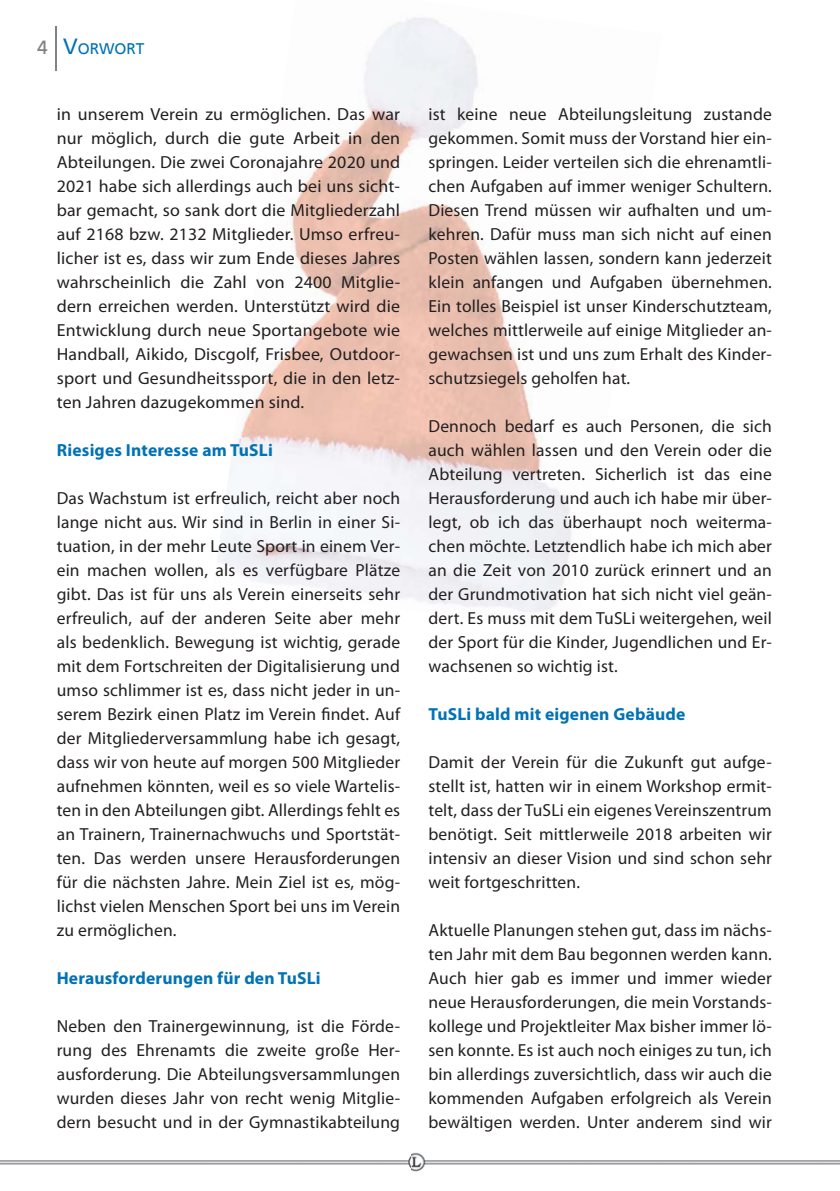
<style>
.page{position:relative;width:840px;height:1191px;background:#fff}
.page>*{position:absolute;margin:0;border:0;box-sizing:border-box;transform-origin:0 0}
.t1{font:17.6px/24px "Myriad Pro";letter-spacing:.01em;color:#231f20;text-align:justify}
.t2{font:700 17.6px "Myriad Pro";letter-spacing:.01em;color:#0072b5}
.t3{font:15.4px "Frutiger";color:#0072b5}
.s1{font-size:19px;color:#808285}
.s2{font-size:22px}
</style>
<div class="page">
<hr style="left:56px;top:26px;width:1px;height:45px;background:#808285">
<img style="left:0;top:1152px;width:839px;height:20px">
<img style="left:217px;top:17px;width:355px;height:595px">
<p class="t3" style="left:37px;top:40px;width:109px"><span class="s1">4</span> <span class="s2">V</span>ORWORT</p>
<p class="t1" style="left:57px;top:104px;width:345px">in unserem Verein zu ermöglichen. Das war nur möglich, durch die gute Arbeit in den Abteilungen. Die zwei Coronajahre 2020 und 2021 habe sich allerdings auch bei uns sicht&shy;bar gemacht, so sank dort die Mitgliederzahl auf 2168 bzw. 2132 Mitglieder. Umso erfreu&shy;licher ist es, dass wir zum Ende dieses Jahres wahrscheinlich die Zahl von 2400 Mitglie&shy;dern erreichen werden. Unterstützt wird die Entwicklung durch neue Sportangebote wie Handball, Aikido, Discgolf, Frisbee, Outdoor&shy;sport und Gesundheitssport, die in den letz&shy;ten Jahren dazugekommen sind.</p>
<p class="t2" style="left:57px;top:443px;width:217px">Riesiges Interesse am TuSLi</p>
<p class="t1" style="left:57px;top:488px;width:345px">Das Wachstum ist erfreulich, reicht aber noch lange nicht aus. Wir sind in Berlin in einer Si&shy;tuation, in der mehr Leute Sport in einem Ver&shy;ein machen wollen, als es verfügbare Plätze gibt. Das ist für uns als Verein einerseits sehr erfreulich, auf der anderen Seite aber mehr als bedenklich. Bewegung ist wichtig, gerade mit dem Fortschreiten der Digitalisierung und umso schlimmer ist es, dass nicht jeder in un&shy;serem Bezirk einen Platz im Verein findet. Auf der Mitgliederversammlung habe ich gesagt, dass wir von heute auf morgen 500 Mitglieder aufnehmen könnten, weil es so viele Wartelis&shy;ten in den Abteilungen gibt. Allerdings fehlt es an Trainern, Trainernachwuchs und Sportstät&shy;ten. Das werden unsere Herausforderungen für die nächsten Jahre. Mein Ziel ist es, mög&shy;lichst vielen Menschen Sport bei uns im Verein zu ermöglichen.</p>
<p class="t2" style="left:57px;top:971px;width:265px">Herausforderungen für den TuSLi</p>
<p class="t1" style="left:57px;top:1016px;width:345px">Neben den Trainergewinnung, ist die Förde&shy;rung des Ehrenamts die zweite große Her&shy;ausforderung. Die Abteilungsversammlungen wurden dieses Jahr von recht wenig Mitglie&shy;dern besucht und in der Gymnastikabteilung</p>
<p class="t1" style="left:428px;top:104px;width:345px">ist keine neue Abteilungsleitung zustande gekommen. Somit muss der Vorstand hier ein&shy;springen. Leider verteilen sich die ehrenamtli&shy;chen Aufgaben auf immer weniger Schultern.<br>Diesen Trend müssen wir aufhalten und um&shy;kehren. Dafür muss man sich nicht auf einen Posten wählen lassen, sondern kann jederzeit klein anfangen und Aufgaben übernehmen.<br>Ein tolles Beispiel ist unser Kinderschutzteam, welches mittlerweile auf einige Mitglieder an&shy;gewachsen ist und uns zum Erhalt des Kinder&shy;schutzsiegels geholfen hat.</p>
<p class="t1" style="left:428px;top:416px;width:345px">Dennoch bedarf es auch Personen, die sich auch wählen lassen und den Verein oder die Abteilung vertreten. Sicherlich ist das eine Herausforderung und auch ich habe mir über&shy;legt, ob ich das überhaupt noch weiterma&shy;chen möchte. Letztendlich habe ich mich aber an die Zeit von 2010 zurück erinnert und an der Grundmotivation hat sich nicht viel geän&shy;dert. Es muss mit dem TuSLi weitergehen, weil der Sport für die Kinder, Jugendlichen und Er&shy;wachsenen so wichtig ist.</p>
<p class="t2" style="left:428px;top:707px;width:258px">TuSLi bald mit eigenen Gebäude</p>
<p class="t1" style="left:428px;top:752px;width:345px">Damit der Verein für die Zukunft gut aufge&shy;stellt ist, hatten wir in einem Workshop ermit&shy;telt, dass der TuSLi ein eigenes Vereinszentrum benötigt. Seit mittlerweile 2018 arbeiten wir intensiv an dieser Vision und sind schon sehr weit fortgeschritten.</p>
<p class="t1" style="left:428px;top:920px;width:345px">Aktuelle Planungen stehen gut, dass im nächs&shy;ten Jahr mit dem Bau begonnen werden kann.<br>Auch hier gab es immer und immer wieder neue Herausforderungen, die mein Vorstands&shy;kollege und Projektleiter Max bisher immer lö&shy;sen konnte. Es ist auch noch einiges zu tun, ich bin allerdings zuversichtlich, dass wir auch die kommenden Aufgaben erfolgreich als Verein bewältigen werden. Unter anderem sind wir</p>
</div>
